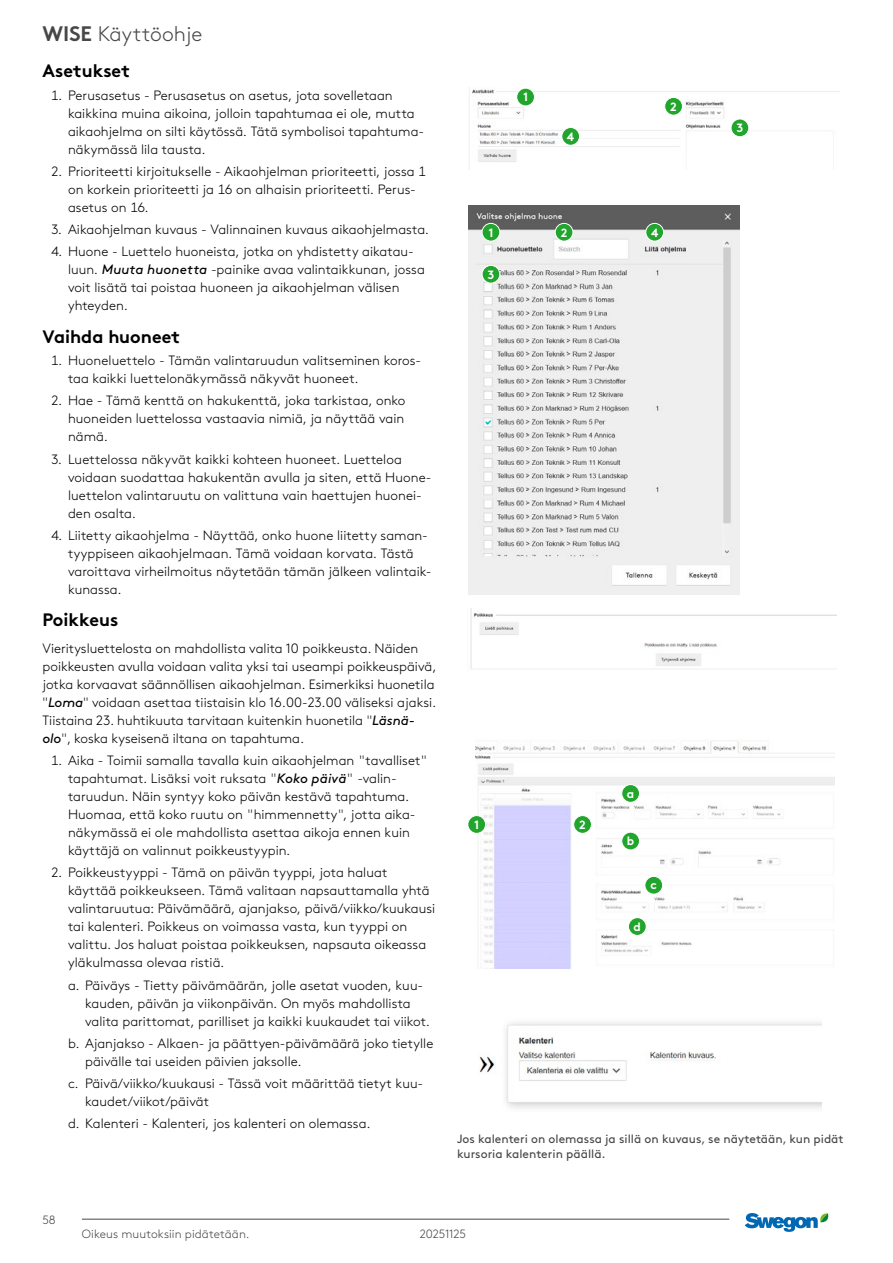
<style>
.page{position:relative;width:893px;height:1263px;background:#fff}
.page>*{position:absolute;margin:0;border:0;box-sizing:border-box;transform-origin:0 0}
.t1{font:300 21px "Swegon Brown";color:#464846}
.t2{font:700 18px "Swegon Brown";color:#000}
.t3{font:300 13.5px/18px "Swegon Brown";color:#000}
.t4{font:12px/15px "Swegon Brown";color:#464846}
.t5{font:300 12px "Swegon Brown";letter-spacing:.005em;color:#464846}
.t6{font:700 12px "Swegon Brown";color:#fff}
.t7{font:300 12px "Swegon Brown";letter-spacing:-.02em;color:#464846}
.s1{font-weight:700}
.s2{font-weight:400;font-style:italic}
</style>
<div class="page">
<hr style="left:82px;top:1219px;width:647px;height:1px;background:#464846">
<svg style="left:745px;top:1213px;width:84px;height:19px"></svg>
<img style="left:469px;top:89px;width:370px;height:81px">
<div style="left:517px;top:88px;width:17px;height:18px;background:#22a52c;border-radius:50%"></div>
<div style="left:516px;top:88px;width:19px;height:18px;border:1px solid #fff;border-radius:50%"></div>
<div style="left:665px;top:97px;width:17px;height:18px;background:#22a52c;border-radius:50%"></div>
<div style="left:664px;top:97px;width:19px;height:19px;border:1px solid #fff;border-radius:50%"></div>
<div style="left:731px;top:119px;width:18px;height:18px;background:#22a52c;border-radius:50%"></div>
<div style="left:731px;top:119px;width:18px;height:18px;border:1px solid #fff;border-radius:50%"></div>
<div style="left:562px;top:127px;width:18px;height:18px;background:#22a52c;border-radius:50%"></div>
<div style="left:561px;top:127px;width:19px;height:19px;border:1px solid #fff;border-radius:50%"></div>
<img style="left:468px;top:206px;width:271px;height:388px">
<div style="left:482px;top:223px;width:18px;height:18px;background:#22a52c;border-radius:50%"></div>
<div style="left:482px;top:223px;width:18px;height:18px;border:1px solid #fff;border-radius:50%"></div>
<div style="left:555px;top:223px;width:18px;height:18px;background:#22a52c;border-radius:50%"></div>
<div style="left:555px;top:223px;width:18px;height:18px;border:1px solid #fff;border-radius:50%"></div>
<div style="left:482px;top:265px;width:18px;height:18px;background:#22a52c;border-radius:50%"></div>
<div style="left:482px;top:265px;width:18px;height:18px;border:1px solid #fff;border-radius:50%"></div>
<div style="left:646px;top:223px;width:18px;height:18px;background:#22a52c;border-radius:50%"></div>
<div style="left:645px;top:223px;width:19px;height:18px;border:1px solid #fff;border-radius:50%"></div>
<img style="left:476px;top:740px;width:358px;height:229px">
<div style="left:468px;top:815px;width:18px;height:18px;background:#22a52c;border-radius:50%"></div>
<div style="left:467px;top:815px;width:19px;height:19px;border:1px solid #fff;border-radius:50%"></div>
<div style="left:574px;top:815px;width:17px;height:18px;background:#22a52c;border-radius:50%"></div>
<div style="left:573px;top:815px;width:19px;height:19px;border:1px solid #fff;border-radius:50%"></div>
<div style="left:645px;top:876px;width:18px;height:18px;background:#22a52c;border-radius:50%"></div>
<div style="left:644px;top:876px;width:19px;height:18px;border:1px solid #fff;border-radius:50%"></div>
<div style="left:628px;top:918px;width:18px;height:17px;background:#22a52c;border-radius:50%"></div>
<div style="left:628px;top:917px;width:19px;height:19px;border:1px solid #fff;border-radius:50%"></div>
<div style="left:622px;top:832px;width:17px;height:18px;background:#22a52c;border-radius:50%"></div>
<div style="left:621px;top:832px;width:19px;height:18px;border:1px solid #fff;border-radius:50%"></div>
<div style="left:622px;top:784px;width:17px;height:18px;background:#22a52c;border-radius:50%"></div>
<div style="left:621px;top:784px;width:19px;height:19px;border:1px solid #fff;border-radius:50%"></div>
<img style="left:479px;top:1022px;width:342px;height:86px">
<img style="left:470px;top:609px;width:366px;height:60px">
<h1 class="t1" style="left:43px;top:18px;width:162px"><span class="s1">WISE</span> Käyttöohje</h1>
<h2 class="t2" style="left:43px;top:56px;width:89px">Asetukset</h2>
<p class="t3" style="left:68px;top:85px;width:358px;text-indent:-17px">1. Perusasetus - Perusasetus on asetus, jota sovelletaan kaikkina muina aikoina, jolloin tapahtumaa ei ole, mutta aikaohjelma on silti käytössä. Tätä symbolisoi tapahtuma&shy;näkymässä lila tausta.</p>
<p class="t3" style="left:68px;top:161px;width:360px;text-indent:-17px">2. Prioriteetti kirjoitukselle - Aikaohjelman prioriteetti, jossa 1 on korkein prioriteetti ja 16 on alhaisin prioriteetti. Perus&shy;asetus on 16.</p>
<p class="t3" style="left:51px;top:219px;width:380px">3. Aikaohjelman kuvaus - Valinnainen kuvaus aikaohjelmasta.</p>
<p class="t3" style="left:68px;top:242px;width:358px;text-indent:-17px">4. Huone - Luettelo huoneista, jotka on yhdistetty aikatau&shy;luun. <span class="s2">Muuta huonetta</span> -painike avaa valintaikkunan, jossa voit lisätä tai poistaa huoneen ja aikaohjelman välisen yhteyden.</p>
<h2 class="t2" style="left:43px;top:322px;width:139px">Vaihda huoneet</h2>
<p class="t3" style="left:68px;top:350px;width:355px;text-indent:-17px">1. Huoneluettelo - Tämän valintaruudun valitseminen koros&shy;taa kaikki luettelonäkymässä näkyvät huoneet.</p>
<p class="t3" style="left:68px;top:391px;width:339px;text-align:justify;text-indent:-17px">2. Hae - Tämä kenttä on hakukenttä, joka tarkistaa, onko huoneiden luettelossa vastaavia nimiä, ja näyttää vain nämä.</p>
<p class="t3" style="left:68px;top:449px;width:365px;text-indent:-17px">3. Luettelossa näkyvät kaikki kohteen huoneet. Luetteloa voidaan suodattaa hakukentän avulla ja siten, että Huone&shy;luettelon valintaruutu on valittuna vain haettujen huonei&shy;den osalta.</p>
<p class="t3" style="left:68px;top:525px;width:365px;text-indent:-17px">4. Liitetty aikaohjelma - Näyttää, onko huone liitetty saman&shy;tyyppiseen aikaohjelmaan. Tämä voidaan korvata. Tästä varoittava virheilmoitus näytetään tämän jälkeen valintaik&shy;kunassa.</p>
<h2 class="t2" style="left:43px;top:605px;width:77px">Poikkeus</h2>
<p class="t3" style="left:43px;top:638px;width:395px">Vieritysluettelosta on mahdollista valita 10 poikkeusta. Näiden poikkeusten avulla voidaan valita yksi tai useampi poikkeuspäivä, jotka korvaavat säännöllisen aikaohjelman. Esimerkiksi huonetila "<span class="s2">Loma</span>" voidaan asettaa tiistaisin klo 16.00-23.00 väliseksi ajaksi.<br>Tiistaina 23. huhtikuuta tarvitaan kuitenkin huonetila "<span class="s2">Läsnä&shy;olo</span>", koska kyseisenä iltana on tapahtuma.</p>
<p class="t3" style="left:68px;top:750px;width:361px;text-indent:-17px">1. Aika - Toimii samalla tavalla kuin aikaohjelman "tavalliset" tapahtumat. Lisäksi voit ruksata "<span class="s2">Koko päivä</span>" -valin&shy;taruudun. Näin syntyy koko päivän kestävä tapahtuma.<br>Huomaa, että koko ruutu on "himmennetty", jotta aika&shy;näkymässä ei ole mahdollista asettaa aikoja ennen kuin käyttäjä on valinnut poikkeustyypin.</p>
<p class="t3" style="left:68px;top:863px;width:369px;text-indent:-17px">2. Poikkeustyyppi - Tämä on päivän tyyppi, jota haluat käyttää poikkeukseen. Tämä valitaan napsauttamalla yhtä valintaruutua: Päivämäärä, ajanjakso, päivä/viikko/kuukausi tai kalenteri. Poikkeus on voimassa vasta, kun tyyppi on valittu. Jos haluat poistaa poikkeuksen, napsauta oikeassa yläkulmassa olevaa ristiä.</p>
<p class="t3" style="left:85px;top:975px;width:346px;text-indent:-17px">a. Päiväys - Tietty päivämäärän, jolle asetat vuoden, kuu&shy;kauden, päivän ja viikonpäivän. On myös mahdollista valita parittomat, parilliset ja kaikki kuukaudet tai viikot.</p>
<p class="t3" style="left:85px;top:1033px;width:350px;text-indent:-17px">b. Ajanjakso - Alkaen- ja päättyen-päivämäärä joko tietylle päivälle tai useiden päivien jaksolle.</p>
<p class="t3" style="left:85px;top:1073px;width:340px;text-indent:-17px">c. Päivä/viikko/kuukausi - Tässä voit määrittää tietyt kuu&shy;kaudet/viikot/päivät</p>
<p class="t3" style="left:68px;top:1114px;width:304px">d. Kalenteri - Kalenteri, jos kalenteri on olemassa.</p>
<p class="t6" style="left:523px;top:88px;width:7px">1</p>
<p class="t6" style="left:567px;top:127px;width:9px">4</p>
<p class="t6" style="left:488px;top:223px;width:7px">1</p>
<p class="t6" style="left:561px;top:223px;width:8px">2</p>
<p class="t6" style="left:487px;top:265px;width:8px">3</p>
<p class="t6" style="left:670px;top:97px;width:8px">2</p>
<p class="t6" style="left:651px;top:223px;width:9px">4</p>
<p class="t6" style="left:736px;top:118px;width:8px">3</p>
<p class="t6" style="left:474px;top:815px;width:7px">1</p>
<p class="t6" style="left:579px;top:815px;width:8px">2</p>
<p class="t6" style="left:627px;top:784px;width:9px">a</p>
<p class="t6" style="left:627px;top:831px;width:9px">b</p>
<p class="t6" style="left:651px;top:875px;width:8px">c</p>
<p class="t6" style="left:634px;top:917px;width:9px">d</p>
<p class="t4" style="left:457px;top:1130px;width:388px">Jos kalenteri on olemassa ja sillä on kuvaus, se näytetään, kun pidät kursoria kalenterin päällä.</p>
<p class="t5" style="left:43px;top:1211px;width:15px">58</p>
<p class="t5" style="left:82px;top:1225px;width:169px">Oikeus muutoksiin pidätetään.</p>
<p class="t7" style="left:420px;top:1225px;width:48px">20251125</p>
</div>
